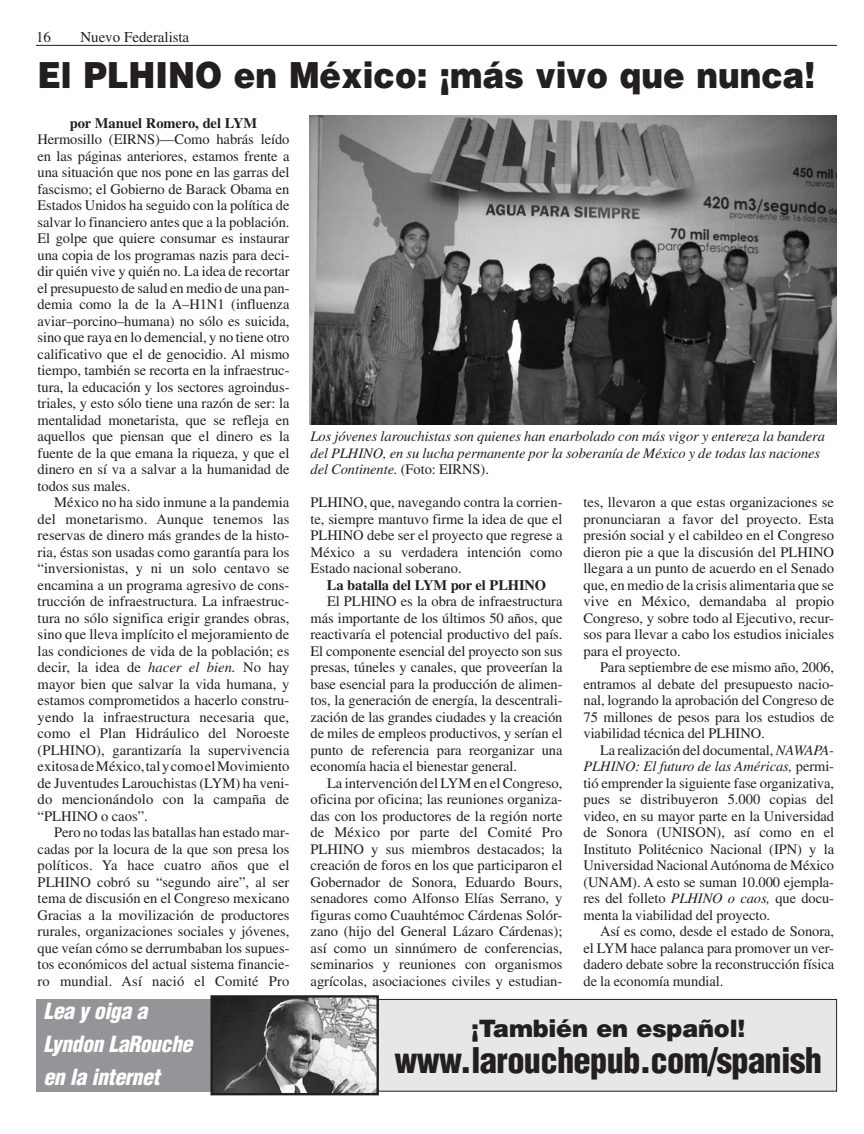
<style>
.page{position:relative;width:864px;height:1134px;background:#fff}
.page>*{position:absolute;margin:0;border:0;box-sizing:border-box;transform-origin:0 0}
.t1{font:900 36px "Helvetica";color:#231f20;scale:.9 1}
.t2{font:900 condensed 34.5px "Helvetica";letter-spacing:-.02em;color:#231f20}
.t3{font:900 24px "Helvetica";letter-spacing:-.01em;color:#231f20}
.t4{font:italic 900 condensed 21.75px/33px "Helvetica";letter-spacing:-.02em;color:#fff}
.t5{font:15px "Times";letter-spacing:-.005em;color:#231f20}
.t6{font:14.55px/16.5px "Times";letter-spacing:-.005em;color:#231f20;text-align:justify}
.t7{font:italic 14.55px/16.5px "Times";letter-spacing:-.005em;color:#231f20}
.t8{font:700 14.55px "Times";letter-spacing:-.01em;color:#231f20}
.s1{font-style:italic}
.s2{font-style:normal}
</style>
<div class="page">
<hr style="left:36px;top:45px;width:801px;height:1px;background:#231f20">
<img style="left:309px;top:116px;width:528px;height:308px">
<div style="left:36px;top:999px;width:255px;height:93px;background:#939598"></div>
<div style="left:378px;top:999px;width:459px;height:92px;background:#e6e7e8"></div>
<div style="left:377px;top:999px;width:460px;height:93px;border:1px solid #231f20"></div>
<img style="left:213px;top:998px;width:163px;height:94px">
<div style="left:210px;top:995px;width:169px;height:100px;border:2px solid #231f20"></div>
<p class="t5" style="left:36px;top:29px;width:16px">16</p>
<p class="t5" style="left:81px;top:29px;width:110px">Nuevo Federalista</p>
<h1 class="t1" style="left:38px;top:51px;width:866px">El PLHINO en México: ¡más vivo que nunca!</h1>
<p class="t8" style="left:70px;top:114px;width:189px">por Manuel Romero, del LYM</p>
<p class="t6" style="left:38px;top:131px;width:254px">Hermosillo (EIRNS)—Como habrás leído en las páginas anteriores, estamos frente a una situación que nos pone en las garras del fascismo; el Gobierno de Barack Obama en Estados Unidos ha seguido con la política de salvar lo financiero antes que a la población.<br>El golpe que quiere consumar es instaurar una copia de los programas nazis para deci&shy;dir quién vive y quién no. La idea de recortar el presupuesto de salud en medio de una pan&shy;demia como la de la A–H1N1 (influenza aviar–porcino–humana) no sólo es suicida, sino que raya en lo demencial, y no tiene otro calificativo que el de genocidio. Al mismo tiempo, también se recorta en la infraestruc&shy;tura, la educación y los sectores agroindus&shy;triales, y esto sólo tiene una razón de ser: la mentalidad monetarista, que se refleja en aquellos que piensan que el dinero es la fuente de la que emana la riqueza, y que el dinero en sí va a salvar a la humanidad de todos sus males.</p>
<p class="t6" style="left:38px;top:494px;width:253px;text-indent:16px">México no ha sido inmune a la pandemia del monetarismo. Aunque tenemos las reservas de dinero más grandes de la histo&shy;ria, éstas son usadas como garantía para los “inversionistas, y ni un solo centavo se encamina a un programa agresivo de cons&shy;trucción de infraestructura. La infraestruc&shy;tura no sólo significa erigir grandes obras, sino que lleva implícito el mejoramiento de las condiciones de vida de la población; es decir, la idea de <span class="s1">hacer el bien.</span> No hay mayor bien que salvar la vida humana, y estamos comprometidos a hacerlo constru&shy;yendo la infraestructura necesaria que, como el Plan Hidráulico del Noroeste (PLHINO), garantizaría la supervivencia exitosa de México, tal y como el Movimiento de Juventudes Larouchistas (LYM) ha veni&shy;do mencionándolo con la campaña de “PLHINO o caos”.</p>
<p class="t6" style="left:38px;top:824px;width:253px;text-indent:16px">Pero no todas las batallas han estado mar&shy;cadas por la locura de la que son presa los políticos. Ya hace cuatro años que el PLHINO cobró su “segundo aire”, al ser tema de discusión en el Congreso mexicano Gracias a la movilización de productores rurales, organizaciones sociales y jóvenes, que veían cómo se derrumbaban los supues&shy;tos económicos del actual sistema financie&shy;ro mundial. Así nació el Comité Pro</p>
<h3 class="t4" style="left:44px;top:994px;width:150px">Lea y oiga a<br>Lyndon LaRouche en la internet</h3>
<p class="t7" style="left:310px;top:428px;width:516px">Los jóvenes larouchistas son quienes han enarbolado con más vigor y entereza la bandera del PLHINO, en su lucha permanente por la soberanía de México y de todas las naciones del Continente. <span class="s2">(Foto: EIRNS).</span></p>
<p class="t6" style="left:310px;top:494px;width:254px">PLHINO, que, navegando contra la corrien&shy;te, siempre mantuvo firme la idea de que el PLHINO debe ser el proyecto que regrese a México a su verdadera intención como Estado nacional soberano.</p>
<p class="t8" style="left:327px;top:576px;width:221px">La batalla del LYM por el PLHINO</p>
<p class="t6" style="left:310px;top:593px;width:254px;text-indent:16px">El PLHINO es la obra de infraestructura más importante de los últimos 50 años, que reactivaría el potencial productivo del país.<br>El componente esencial del proyecto son sus presas, túneles y canales, que proveerían la base esencial para la producción de alimen&shy;tos, la generación de energía, la descentrali&shy;zación de las grandes ciudades y la creación de miles de empleos productivos, y serían el punto de referencia para reorganizar una economía hacia el bienestar general.</p>
<p class="t6" style="left:310px;top:774px;width:254px;text-indent:16px">La intervención del LYM en el Congreso, oficina por oficina; las reuniones organiza&shy;das con los productores de la región norte de México por parte del Comité Pro PLHINO y sus miembros destacados; la creación de foros en los que participaron el Gobernador de Sonora, Eduardo Bours, senadores como Alfonso Elías Serrano, y figuras como Cuauhtémoc Cárdenas Solór&shy;zano (hijo del General Lázaro Cárdenas); así como un sinnúmero de conferencias, seminarios y reuniones con organismos agrícolas, asociaciones civiles y estudian-</p>
<p class="t6" style="left:584px;top:494px;width:252px">tes, llevaron a que estas organizaciones se pronunciaran a favor del proyecto. Esta presión social y el cabildeo en el Congreso dieron pie a que la discusión del PLHINO llegara a un punto de acuerdo en el Senado que, en medio de la crisis alimentaria que se vive en México, demandaba al propio Congreso, y sobre todo al Ejecutivo, recur&shy;sos para llevar a cabo los estudios iniciales para el proyecto.</p>
<p class="t6" style="left:584px;top:659px;width:252px;text-indent:16px">Para septiembre de ese mismo año, 2006, entramos al debate del presupuesto nacio&shy;nal, logrando la aprobación del Congreso de 75 millones de pesos para los estudios de viabilidad técnica del PLHINO.</p>
<p class="t6" style="left:584px;top:741px;width:252px;text-indent:16px">La realización del documental, <span class="s1">NAWAPA-PLHINO: El futuro de las Américas,</span> permi&shy;tió emprender la siguiente fase organizativa, pues se distribuyeron 5.000 copias del video, en su mayor parte en la Universidad de Sonora (UNISON), así como en el Instituto Politécnico Nacional (IPN) y la Universidad Nacional Autónoma de México (UNAM). A esto se suman 10.000 ejempla&shy;res del folleto <span class="s1">PLHINO o caos,</span> que docu&shy;menta la viabilidad del proyecto.</p>
<p class="t6" style="left:584px;top:923px;width:252px;text-indent:16px">Así es como, desde el estado de Sonora, el LYM hace palanca para promover un ver&shy;dadero debate sobre la reconstrucción física de la economía mundial.</p>
<h3 class="t3" style="left:471px;top:1013px;width:276px">¡También en español!</h3>
<h2 class="t2" style="left:395px;top:1039px;width:429px">www.larouchepub.com/spanish</h2>
</div>
